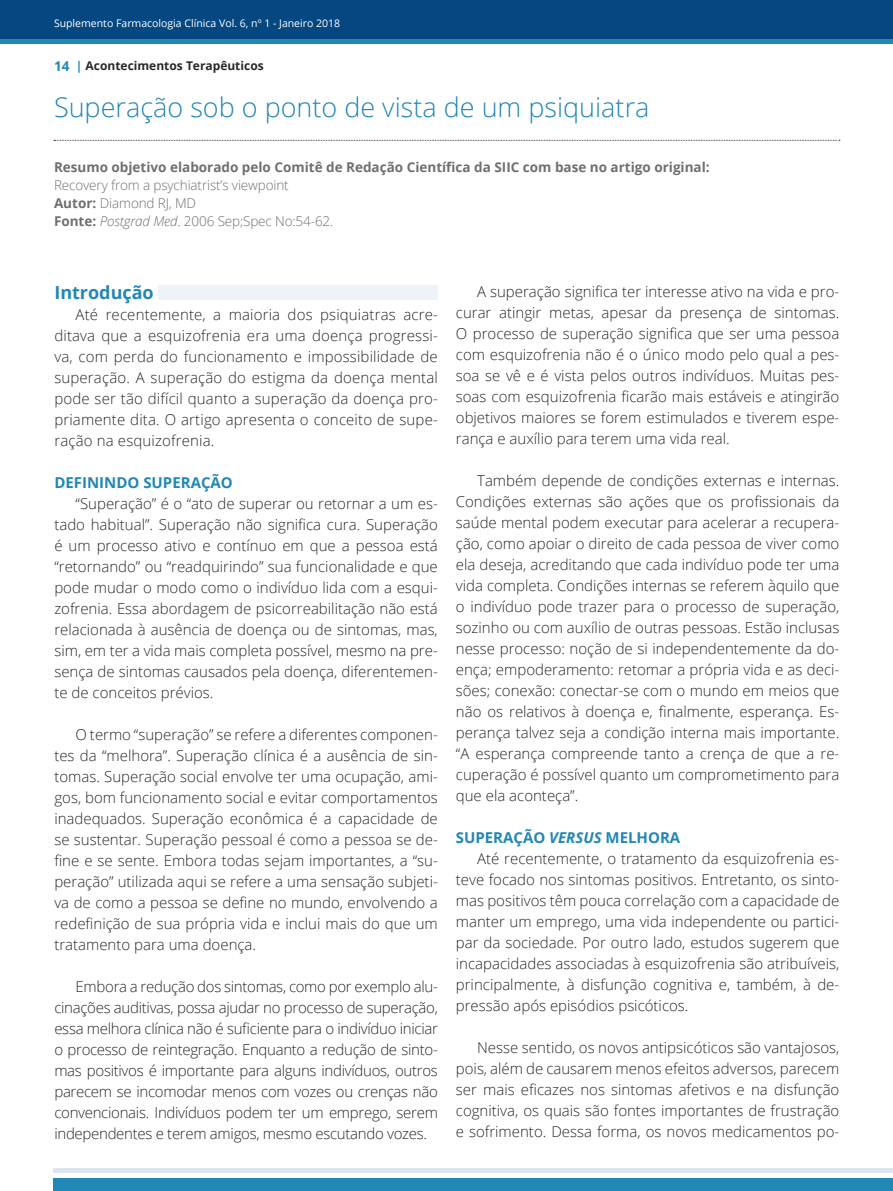
<style>
.page{position:relative;width:893px;height:1191px;background:#fff}
.page>*{position:absolute;margin:0;border:0;box-sizing:border-box;transform-origin:0 0}
.t1{font:300 27px "Open Sans";color:#2187b6}
.t2{font:700 18px "Open Sans";color:#2187b6}
.t3{font:300 15px/21px "Open Sans";color:#282827;text-align:justify}
.t4{font:700 15px "Open Sans";color:#2187b6}
.t5{font:300 13.5px/18px "Open Sans";letter-spacing:-.01em;color:#706f6f}
.t6{font:700 13.5px "Open Sans";color:#706f6f}
.t7{font:700 12px "Open Sans";color:#282827}
.t8{font:10.5px "Open Sans";color:#fff}
.s1{font-size:13.5px;color:#2187b6}
.s2{color:#2187b6}
.s3{font-weight:700}
.s4{font-style:italic}
</style>
<div class="page">
<svg style="left:0;top:38px;width:893px;height:5px;fill:#2187b6"></svg>
<div style="left:53px;top:1178px;width:840px;height:13px;background:#2187b6"></div>
<hr style="left:53px;top:1168px;width:840px;height:4px;background:#dde5f1">
<div style="left:0;top:0;width:893px;height:38px;background:#044781"></div>
<div style="left:158px;top:285px;width:280px;height:15px;background:#eef2f9"></div>
<svg style="left:54px;top:140px;width:786px;height:1px"></svg>
<p class="t8" style="left:54px;top:16px;width:288px">Suplemento Farmacologia Clínica Vol. 6, nº 1 - Janeiro 2018</p>
<p class="t7" style="left:54px;top:57px;width:211px"><span class="s1">14</span> <span class="s2">|</span> Acontecimentos Terapêuticos</p>
<h1 class="t1" style="left:54px;top:89px;width:597px">Superação sob o ponto de vista de um psiquiatra</h1>
<p class="t6" style="left:54px;top:158px;width:657px">Resumo objetivo elaborado pelo Comitê de Redação Científica da SIIC com base no artigo original:</p>
<p class="t5" style="left:54px;top:176px;width:281px">Recovery from a psychiatrist’s viewpoint<br><span class="s3">Autor:</span> Diamond RJ, MD<br><span class="s3">Fonte:</span> <span class="s4">Postgrad Med</span>. 2006 Sep;Spec No:54-62.</p>
<p class="t2" style="left:54px;top:279px;width:101px">Introdução</p>
<p class="t3" style="left:54px;top:303px;width:385px;text-indent:21px">Até recentemente, a maioria dos psiquiatras acre&shy;ditava que a esquizofrenia era uma doença progressi&shy;va, com perda do funcionamento e impossibilidade de superação. A superação do estigma da doença mental pode ser tão difícil quanto a superação da doença pro&shy;priamente dita. O artigo apresenta o conceito de supe&shy;ração na esquizofrenia.</p>
<p class="t4" style="left:54px;top:471px;width:180px">DEFININDO SUPERAÇÃO</p>
<p class="t3" style="left:54px;top:492px;width:385px;text-indent:21px">“Superação” é o “ato de superar ou retornar a um es&shy;tado habitual”. Superação não significa cura. Superação é um processo ativo e contínuo em que a pessoa está “retornando” ou “readquirindo” sua funcionalidade e que pode mudar o modo como o indivíduo lida com a esqui&shy;zofrenia. Essa abordagem de psicorreabilitação não está relacionada à ausência de doença ou de sintomas, mas, sim, em ter a vida mais completa possível, mesmo na pre&shy;sença de sintomas causados pela doença, diferentemen&shy;te de conceitos prévios.</p>
<p class="t3" style="left:54px;top:723px;width:385px;text-indent:21px">O termo “superação” se refere a diferentes componen&shy;tes da “melhora”. Superação clínica é a ausência de sin&shy;tomas. Superação social envolve ter uma ocupação, ami&shy;gos, bom funcionamento social e evitar comportamentos inadequados. Superação econômica é a capacidade de se sustentar. Superação pessoal é como a pessoa se de&shy;fine e se sente. Embora todas sejam importantes, a “su&shy;peração” utilizada aqui se refere a uma sensação subjeti&shy;va de como a pessoa se define no mundo, envolvendo a redefinição de sua própria vida e inclui mais do que um tratamento para uma doença.</p>
<p class="t3" style="left:54px;top:975px;width:385px;text-indent:21px">Embora a redução dos sintomas, como por exemplo alu&shy;cinações auditivas, possa ajudar no processo de superação, essa melhora clínica não é suficiente para o indivíduo iniciar o processo de reintegração. Enquanto a redução de sinto&shy;mas positivos é importante para alguns indivíduos, outros parecem se incomodar menos com vozes ou crenças não convencionais. Indivíduos podem ter um emprego, serem independentes e terem amigos, mesmo escutando vozes.</p>
<p class="t3" style="left:456px;top:281px;width:385px;text-indent:21px">A superação significa ter interesse ativo na vida e pro&shy;curar atingir metas, apesar da presença de sintomas.<br>O processo de superação significa que ser uma pessoa com esquizofrenia não é o único modo pelo qual a pes&shy;soa se vê e é vista pelos outros indivíduos. Muitas pes&shy;soas com esquizofrenia ficarão mais estáveis e atingirão objetivos maiores se forem estimulados e tiverem espe&shy;rança e auxílio para terem uma vida real.</p>
<p class="t3" style="left:456px;top:470px;width:385px;text-indent:21px">Também depende de condições externas e internas.<br>Condições externas são ações que os profissionais da saúde mental podem executar para acelerar a recupera&shy;ção, como apoiar o direito de cada pessoa de viver como ela deseja, acreditando que cada indivíduo pode ter uma vida completa. Condições internas se referem àquilo que o indivíduo pode trazer para o processo de superação, sozinho ou com auxílio de outras pessoas. Estão inclusas nesse processo: noção de si independentemente da do&shy;ença; empoderamento: retomar a própria vida e as deci&shy;sões; conexão: conectar-se com o mundo em meios que não os relativos à doença e, finalmente, esperança. Es&shy;perança talvez seja a condição interna mais importante. “A esperança compreende tanto a crença de que a re&shy;cuperação é possível quanto um comprometimento para que ela aconteça”.</p>
<p class="t4" style="left:456px;top:827px;width:226px">SUPERAÇÃO <span class="s4">VERSUS</span> MELHORA</p>
<p class="t3" style="left:477px;top:848px;width:364px">Até recentemente, o tratamento da esquizofrenia es-</p>
<p class="t3" style="left:456px;top:869px;width:385px">teve focado nos sintomas positivos. Entretanto, os sinto-</p>
<p class="t3" style="left:456px;top:890px;width:385px">mas positivos têm pouca correlação com a capacidade de</p>
<p class="t3" style="left:456px;top:911px;width:385px">manter um emprego, uma vida independente ou partici-</p>
<p class="t3" style="left:456px;top:932px;width:385px">par da sociedade. Por outro lado, estudos sugerem que</p>
<p class="t3" style="left:456px;top:953px;width:385px">incapacidades associadas à esquizofrenia são atribuíveis,</p>
<p class="t3" style="left:456px;top:974px;width:385px">principalmente, à disfunção cognitiva e, também, à de-</p>
<p class="t3" style="left:456px;top:995px;width:234px">pressão após episódios psicóticos.</p>
<p class="t3" style="left:456px;top:1037px;width:385px;text-indent:21px">Nesse sentido, os novos antipsicóticos são vantajosos, pois, além de causarem menos efeitos adversos, parecem ser mais eficazes nos sintomas afetivos e na disfunção cognitiva, os quais são fontes importantes de frustração e sofrimento. Dessa forma, os novos medicamentos po-</p>
</div>
